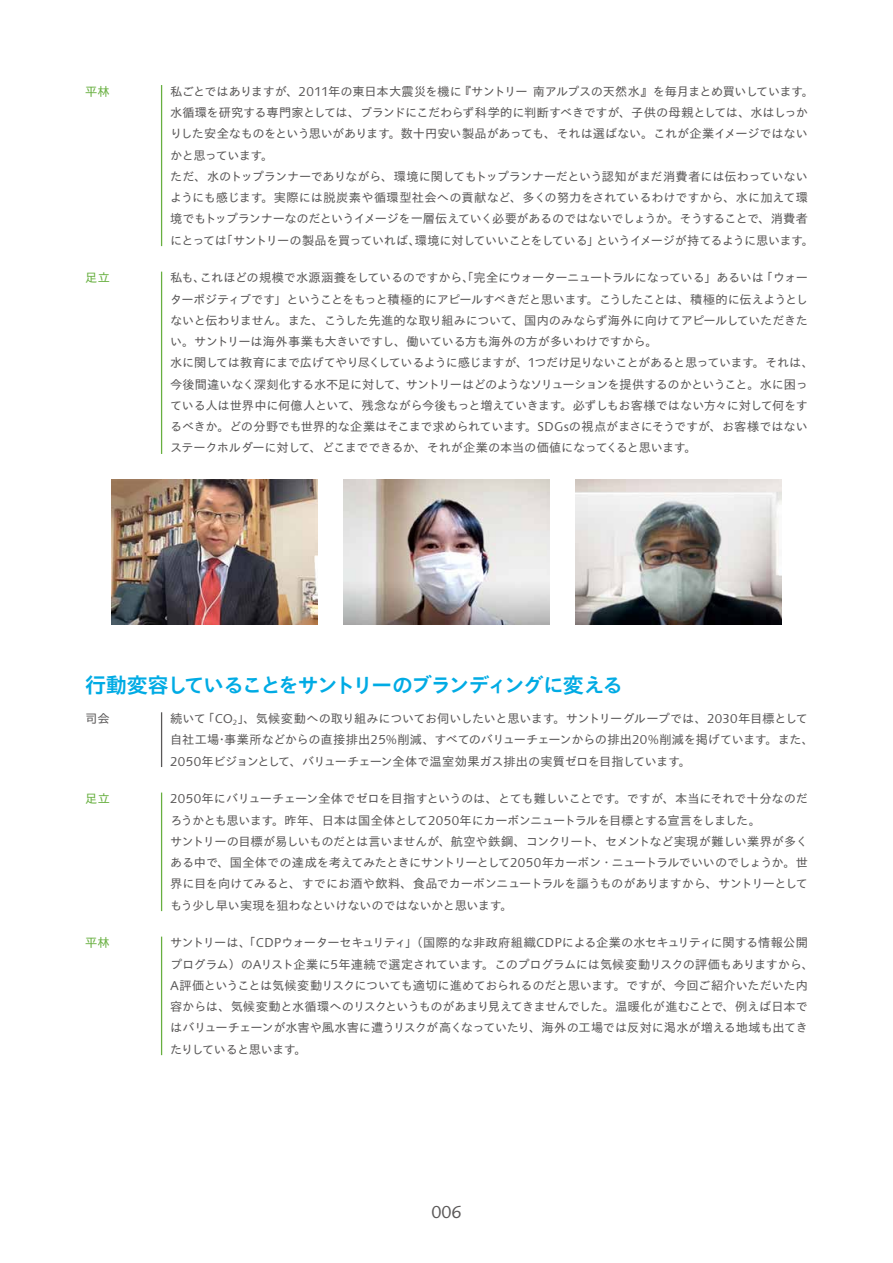
<style>
.page{position:relative;width:893px;height:1263px;background:#fff}
.page>*{position:absolute;margin:0;border:0;box-sizing:border-box;transform-origin:0 0}
.t1{font:700 21.3px "Suntory Gothic";letter-spacing:-.1em;color:#00abe4}
.t2{font:16.5px "Suntory Gothic";color:#595757}
.t3{font:12.15px/21.3px "Suntory Gothic";letter-spacing:-.035em;color:#595757}
.t4{font:12.15px "Suntory Gothic";letter-spacing:.035em;color:#67af3f}
</style>
<div class="page">
<hr style="left:161px;top:85px;width:1px;height:161px;background:#67af3f">
<hr style="left:161px;top:272px;width:1px;height:182px;background:#67af3f">
<img style="left:111px;top:479px;width:207px;height:145px">
<img style="left:343px;top:479px;width:207px;height:145px">
<img style="left:575px;top:479px;width:207px;height:145px">
<hr style="left:161px;top:712px;width:1px;height:55px;background:#595757">
<hr style="left:161px;top:792px;width:1px;height:119px;background:#67af3f">
<hr style="left:161px;top:936px;width:1px;height:119px;background:#67af3f">
<p class="t4" style="left:85px;top:85px;width:26px">平林</p>
<p class="t3" style="left:170px;top:82px;width:645px">私ごとではありますが、2011年の東日本大震災を機に『サントリー 南アルプスの天然水』を毎月まとめ買いしています。水循環を研究する専門家としては、ブランドにこだわらず科学的に判断すべきですが、子供の母親としては、水はしっかりした安全なものをという思いがあります。数十円安い製品があっても、それは選ばない。これが企業イメージではないかと思っています。<br>ただ、水のトップランナーでありながら、環境に関してもトップランナーだという認知がまだ消費者には伝わっていないようにも感じます。実際には脱炭素や循環型社会への貢献など、多くの努力をされているわけですから、水に加えて環境でもトップランナーなのだというイメージを一層伝えていく必要があるのではないでしょうか。そうすることで、消費者にとっては「サントリーの製品を買っていれば、環境に対していいことをしている」というイメージが持てるように思います。</p>
<p class="t4" style="left:85px;top:272px;width:26px">足立</p>
<p class="t3" style="left:170px;top:268px;width:645px">私も、これほどの規模で水源涵養をしているのですから、「完全にウォーターニュートラルになっている」あるいは「ウォーターポジティブです」ということをもっと積極的にアピールすべきだと思います。こうしたことは、積極的に伝えようとしないと伝わりません。また、こうした先進的な取り組みについて、国内のみならず海外に向けてアピールしていただきたい。サントリーは海外事業も大きいですし、働いている方も海外の方が多いわけですから。<br>水に関しては教育にまで広げてやり尽くしているように感じますが、1つだけ足りないことがあると思っています。それは、今後間違いなく深刻化する水不足に対して、サントリーはどのようなソリューションを提供するのかということ。水に困っている人は世界中に何億人といて、残念ながら今後もっと増えていきます。必ずしもお客様ではない方々に対して何をするべきか。どの分野でも世界的な企業はそこまで求められています。SDGsの視点がまさにそうですが、お客様ではないステークホルダーに対して、どこまでできるか、それが企業の本当の価値になってくると思います。</p>
<h1 class="t1" style="left:85px;top:674px;width:540px">行動変容していることをサントリーのブランディングに変える</h1>
<p class="t3" style="left:85px;top:709px;width:26px">司会</p>
<p class="t3" style="left:170px;top:709px;width:645px">続いて「CO<sub>2</sub>」、気候変動への取り組みについてお伺いしたいと思います。サントリーグループでは、2030年目標として自社工場・事業所などからの直接排出25%削減、すべてのバリューチェーンからの排出20%削減を掲げています。また、<br>2050年ビジョンとして、バリューチェーン全体で温室効果ガス排出の実質ゼロを目指しています。</p>
<p class="t4" style="left:85px;top:793px;width:26px">足立</p>
<p class="t3" style="left:170px;top:789px;width:639px">2050年にバリューチェーン全体でゼロを目指すというのは、とても難しいことです。ですが、本当にそれで十分なのだろうかとも思います。昨年、日本は国全体として2050年にカーボンニュートラルを目標とする宣言をしました。<br>サントリーの目標が易しいものだとは言いませんが、航空や鉄鋼、コンクリート、セメントなど実現が難しい業界が多くある中で、国全体での達成を考えてみたときにサントリーとして2050年カーボン・ニュートラルでいいのでしょうか。世界に目を向けてみると、すでにお酒や飲料、食品でカーボンニュートラルを謳うものがありますから、サントリーとしてもう少し早い実現を狙わなといけないのではないかと思います。</p>
<p class="t4" style="left:85px;top:937px;width:26px">平林</p>
<p class="t3" style="left:170px;top:933px;width:645px">サントリーは、「CDPウォーターセキュリティ」（国際的な非政府組織CDPによる企業の水セキュリティに関する情報公開プログラム）のAリスト企業に5年連続で選定されています。このプログラムには気候変動リスクの評価もありますから、A評価ということは気候変動リスクについても適切に進めておられるのだと思います。ですが、今回ご紹介いただいた内容からは、気候変動と水循環へのリスクというものがあまり見えてきませんでした。温暖化が進むことで、例えば日本ではバリューチェーンが水害や風水害に遭うリスクが高くなっていたり、海外の工場では反対に渇水が増える地域も出てきたりしていると思います。</p>
<h2 class="t2" style="left:431px;top:1204px;width:32px">006</h2>
</div>
